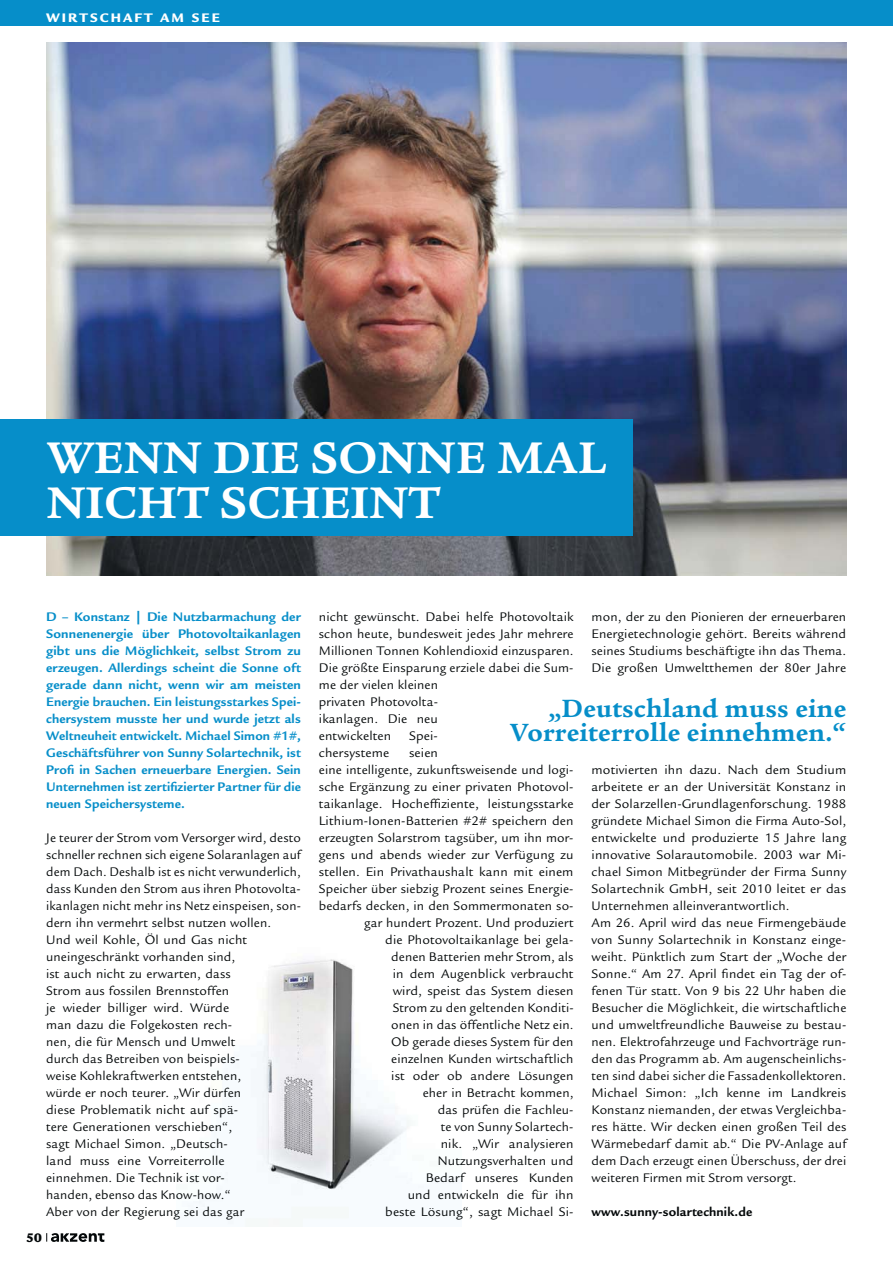
<style>
.page{position:relative;width:893px;height:1263px;background:#fff}
.page>*{position:absolute;margin:0;border:0;box-sizing:border-box;transform-origin:0 0}
.t1{font:700 48px/45px "Legacy Serif";color:#fff}
.t2{font:700 27px/24px "Legacy Serif";letter-spacing:.01em;color:#068ec9;text-align:right}
.t3{font:13.5px/17px "Legacy Sans LT";letter-spacing:.01em;color:#040809}
.t4{font:700 13.5px/17px "Legacy Sans LT";letter-spacing:.01em;color:#068ec9;text-align:justify}
.t5{font:700 13.5px "Legacy Sans LT";letter-spacing:.01em;color:#040809}
.t6{font:900 13.5px "Legacy Sans LT";letter-spacing:.15em;color:#fff}
.t7{font:900 13.5px "Legacy Sans LT";color:#040809}
</style>
<div class="page">
<svg style="left:46px;top:1233px;width:58px;height:9px"></svg>
<div style="left:0;top:0;width:893px;height:26px;background:#068ec9"></div>
<img style="left:199px;top:959px;width:213px;height:265px">
<img style="left:46px;top:43px;width:800px;height:533px">
<div style="left:0;top:420px;width:632px;height:116px;background:#068ec9"></div>
<p class="t6" style="left:46px;top:13px;width:175px">WIRTSCHAFT AM SEE</p>
<h1 class="t1" style="left:46px;top:440px;width:561px">WENN DIE SONNE MAL<br>NICHT SCHEINT</h1>
<p class="t4" style="left:46px;top:609px;width:256px">D – Konstanz | Die Nutzbarmachung der Sonnenenergie über Photovoltaikanlagen gibt uns die Möglichkeit, selbst Strom zu erzeugen. Allerdings scheint die Sonne oft gerade dann nicht, wenn wir am meisten Energie brauchen. Ein leistungsstarkes Spei&shy;chersystem musste her und wurde jetzt als Weltneuheit entwickelt. Michael Simon #1#, Geschäftsführer von Sunny Solartechnik, ist Profi in Sachen erneuerbare Energien. Sein Unternehmen ist zertifizierter Partner für die neuen Speichersysteme.</p>
<p class="t3" style="left:46px;top:830px;width:256px">Je teurer der Strom vom Versorger wird, desto schneller rechnen sich eigene Solaranlagen auf dem Dach. Deshalb ist es nicht verwunderlich, dass Kunden den Strom aus ihren Photovolta&shy;ikanlagen nicht mehr ins Netz einspeisen, son&shy;dern ihn vermehrt selbst nutzen wollen.<br>Und weil Kohle, Öl und Gas nicht uneingeschränkt vorhanden sind,<br>ist auch nicht zu erwarten, dass<br>Strom aus fossilen Brennstoffen<br>je wieder billiger wird. Würde<br>man dazu die Folgekosten rech-<br>nen, die für Mensch und Umwelt<br>durch das Betreiben von beispiels-<br>weise Kohlekraftwerken entstehen,<br>würde er noch teurer. „Wir dürfen<br>diese Problematik nicht auf spä-<br>tere Generationen verschieben“,<br>sagt Michael Simon. „Deutsch-<br>land muss eine Vorreiterrolle<br>einnehmen. Die Technik ist vor-<br>handen, ebenso das Know-how.“<br>Aber von der Regierung sei das gar</p>
<p class="t7" style="left:26px;top:1233px;width:17px">50</p>
<p class="t3" style="left:319px;top:609px;width:256px">nicht gewünscht. Dabei helfe Photovoltaik schon heute, bundesweit jedes Jahr mehrere<br>Millionen Tonnen Kohlendioxid einzusparen.<br>Die größte Einsparung erziele dabei die Sum&shy;me der vielen kleinen<br>privaten Photovolta-<br>ikanlagen. Die neu<br>entwickelten</p>
<p class="t3" style="left:591px;top:609px;width:256px;text-align:justify">mon, der zu den Pionieren der erneuerbaren Energietechnologie gehört. Bereits während seines Studiums beschäftigte ihn das Thema.<br>Die großen Umweltthemen der 80er Jahre</p>
<h2 class="t2" style="left:510px;top:699px;width:338px">„Deutschland muss eine<br>Vorreiterrolle einnehmen.“</h2>
<p class="t3" style="left:409px;top:728px;width:30px">Spei-</p>
<p class="t3" style="left:319px;top:745px;width:72px">chersysteme</p>
<p class="t3" style="left:409px;top:745px;width:30px">seien</p>
<p class="t3" style="left:319px;top:762px;width:256px">eine intelligente, zukunftsweisende und logi-</p>
<p class="t3" style="left:319px;top:779px;width:256px">sche Ergänzung zu einer privaten Photovol-</p>
<p class="t3" style="left:319px;top:796px;width:256px">taikanlage. Hocheffiziente, leistungsstarke</p>
<p class="t3" style="left:319px;top:813px;width:256px">Lithium-Ionen-Batterien #2# speichern den</p>
<p class="t3" style="left:319px;top:830px;width:256px">erzeugten Solarstrom tagsüber, um ihn mor-</p>
<p class="t3" style="left:319px;top:847px;width:256px">gens und abends wieder zur Verfügung zu</p>
<p class="t3" style="left:319px;top:864px;width:256px">stellen. Ein Privathaushalt kann mit einem</p>
<p class="t3" style="left:319px;top:881px;width:256px">Speicher über siebzig Prozent seines Energie-</p>
<p class="t3" style="left:319px;top:898px;width:256px">bedarfs decken, in den Sommermonaten so-</p>
<p class="t3" style="left:364px;top:915px;width:211px">gar hundert Prozent. Und produziert</p>
<p class="t3" style="left:385px;top:932px;width:190px">die Photovoltaikanlage bei gela-</p>
<p class="t3" style="left:391px;top:949px;width:184px">denen Batterien mehr Strom, als</p>
<p class="t3" style="left:393px;top:966px;width:182px">in dem Augenblick verbraucht</p>
<p class="t3" style="left:393px;top:983px;width:182px">wird, speist das System diesen</p>
<p class="t3" style="left:393px;top:1000px;width:182px">Strom zu den geltenden Konditi-</p>
<p class="t3" style="left:391px;top:1017px;width:184px">onen in das öffentliche Netz ein.</p>
<p class="t3" style="left:391px;top:1034px;width:184px">Ob gerade dieses System für den</p>
<p class="t3" style="left:391px;top:1051px;width:184px">einzelnen Kunden wirtschaftlich</p>
<p class="t3" style="left:391px;top:1068px;width:184px">ist oder ob andere Lösungen</p>
<p class="t3" style="left:423px;top:1085px;width:152px">eher in Betracht kommen,</p>
<p class="t3" style="left:438px;top:1102px;width:137px">das prüfen die Fachleu-</p>
<p class="t3" style="left:441px;top:1119px;width:134px">te von Sunny Solartech-</p>
<p class="t3" style="left:441px;top:1136px;width:134px">nik. „Wir analysieren</p>
<p class="t3" style="left:438px;top:1153px;width:137px">Nutzungsverhalten und</p>
<p class="t3" style="left:426px;top:1170px;width:149px">Bedarf unseres Kunden</p>
<p class="t3" style="left:408px;top:1187px;width:167px">und entwickeln die für ihn</p>
<p class="t3" style="left:385px;top:1204px;width:190px">beste Lösung“, sagt Michael Si-</p>
<p class="t3" style="left:591px;top:762px;width:256px">motivierten ihn dazu. Nach dem Studium arbeitete er an der Universität Konstanz in der Solarzellen-Grundlagenforschung. 1988 gründete Michael Simon die Firma Auto-Sol, entwickelte und produzierte 15 Jahre lang innovative Solarautomobile. 2003 war Mi&shy;chael Simon Mitbegründer der Firma Sunny Solartechnik GmbH, seit 2010 leitet er das Unternehmen alleinverantwortlich.<br>Am 26. April wird das neue Firmengebäude von Sunny Solartechnik in Konstanz einge&shy;weiht. Pünktlich zum Start der „Woche der Sonne.“ Am 27. April findet ein Tag der of&shy;fenen Tür statt. Von 9 bis 22 Uhr haben die Besucher die Möglichkeit, die wirtschaftliche und umweltfreundliche Bauweise zu bestau&shy;nen. Elektrofahrzeuge und Fachvorträge run&shy;den das Programm ab. Am augenscheinlichs&shy;ten sind dabei sicher die Fassadenkollektoren.<br>Michael Simon: „Ich kenne im Landkreis Konstanz niemanden, der etwas Vergleichba&shy;res hätte. Wir decken einen großen Teil des Wärmebedarf damit ab.“ Die PV-Anlage auf dem Dach erzeugt einen Überschuss, der drei weiteren Firmen mit Strom versorgt.</p>
<p class="t5" style="left:591px;top:1206px;width:162px">www.sunny-solartechnik.de</p>
</div>
